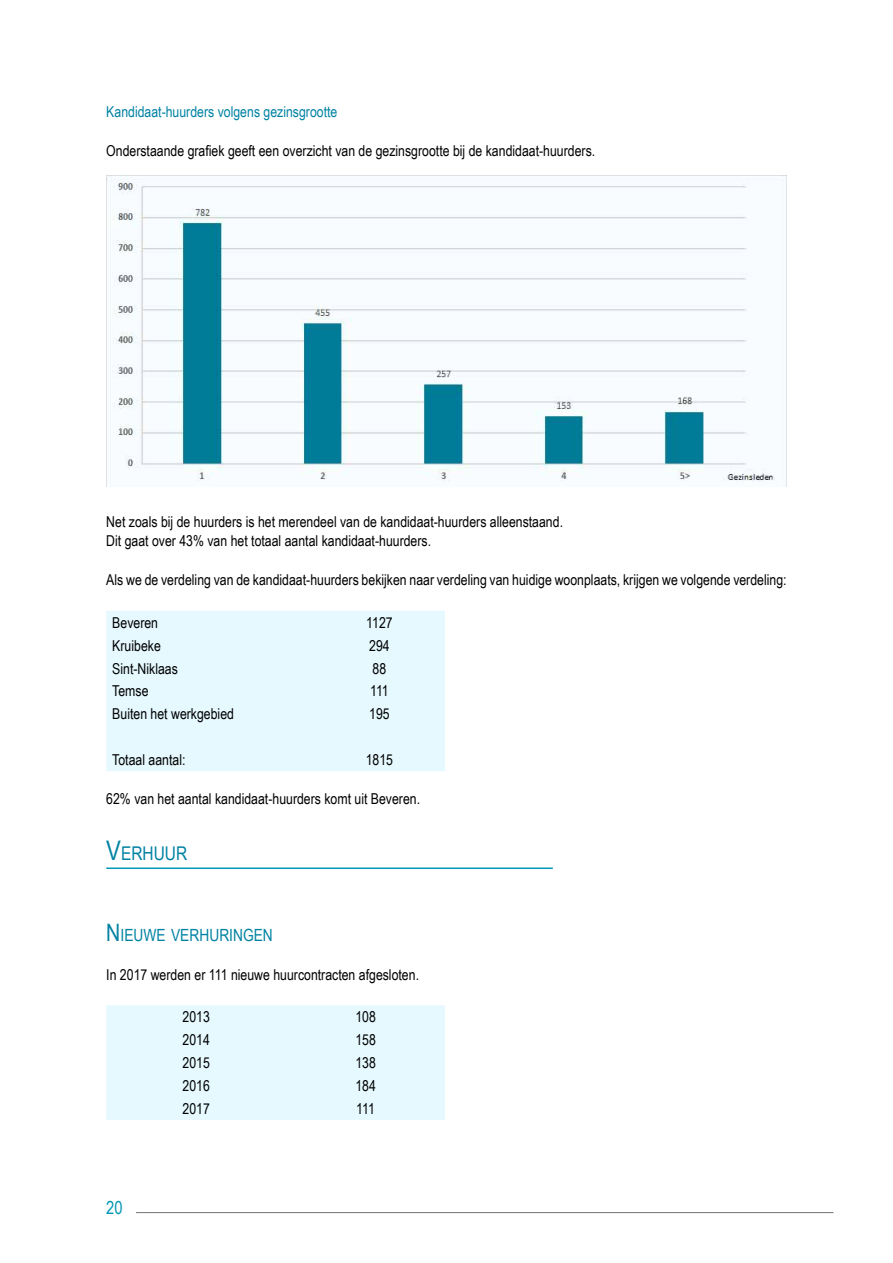
<style>
.page{position:relative;width:893px;height:1263px;background:#fff}
.page>*{position:absolute;margin:0;border:0;box-sizing:border-box;transform-origin:0 0}
.t1{font:18.9px "Arial Narrow";color:#0082a3}
.t2{font:18px "Arial Narrow";color:#0098b4}
.t3{font:16.8px "Arial Narrow";color:#0082a3}
.t4{font:15px/19.5px "Arial Narrow";color:#000}
.t5{font:15px "Arial Narrow";color:#0082a3}
.s1{font-size:27px}
.s2{font-size:24px}
</style>
<div class="page">
<hr style="left:136px;top:1212px;width:697px;height:1px;background:#707172">
<img style="left:106px;top:176px;width:680px;height:310px">
<div style="left:106px;top:611px;width:339px;height:160px;background:#e5f9ff"></div>
<div style="left:106px;top:1005px;width:339px;height:115px;background:#e5f9ff"></div>
<hr style="left:106px;top:867px;width:447px;height:2px;background:#0098b4">
<p class="t5" style="left:106px;top:101px;width:233px">Kandidaat-huurders volgens gezinsgrootte</p>
<p class="t4" style="left:106px;top:141px;width:490px">Onderstaande grafiek geeft een overzicht van de gezinsgrootte bij de kandidaat-huurders.</p>
<p class="t4" style="left:106px;top:511px;width:458px">Net zoals bij de huurders is het merendeel van de kandidaat-huurders alleenstaand.<br>Dit gaat over 43% van het totaal aantal kandidaat-huurders.</p>
<p class="t4" style="left:106px;top:570px;width:682px">Als we de verdeling van de kandidaat-huurders bekijken naar verdeling van huidige woonplaats, krijgen we volgende verdeling:</p>
<p class="t4" style="left:112px;top:612px;width:47px">Beveren</p>
<p class="t4" style="left:366px;top:612px;width:28px">1127</p>
<p class="t4" style="left:112px;top:635px;width:50px">Kruibeke</p>
<p class="t4" style="left:369px;top:635px;width:22px">294</p>
<p class="t4" style="left:112px;top:658px;width:67px">Sint-Niklaas</p>
<p class="t4" style="left:373px;top:658px;width:15px">88</p>
<p class="t4" style="left:112px;top:681px;width:38px">Temse</p>
<p class="t4" style="left:370px;top:681px;width:20px">111</p>
<p class="t4" style="left:112px;top:704px;width:123px">Buiten het werkgebied</p>
<p class="t4" style="left:369px;top:704px;width:22px">195</p>
<p class="t4" style="left:112px;top:750px;width:75px">Totaal aantal:</p>
<p class="t4" style="left:366px;top:750px;width:29px">1815</p>
<p class="t4" style="left:106px;top:789px;width:315px">62% van het aantal kandidaat-huurders komt uit Beveren.</p>
<p class="t1" style="left:106px;top:839px;width:83px"><span class="s1">V</span>ERHUUR</p>
<p class="t3" style="left:106px;top:922px;width:168px"><span class="s2">N</span> IEUWE VERHURINGEN</p>
<p class="t4" style="left:106px;top:964px;width:314px">In 2017 werden er 111 nieuwe huurcontracten afgesloten.</p>
<p class="t4" style="left:183px;top:1006px;width:29px">2013</p>
<p class="t4" style="left:355px;top:1006px;width:22px">108</p>
<p class="t4" style="left:183px;top:1029px;width:29px">2014</p>
<p class="t4" style="left:355px;top:1029px;width:22px">158</p>
<p class="t4" style="left:183px;top:1052px;width:29px">2015</p>
<p class="t4" style="left:355px;top:1052px;width:22px">138</p>
<p class="t4" style="left:183px;top:1075px;width:29px">2016</p>
<p class="t4" style="left:355px;top:1075px;width:22px">184</p>
<p class="t4" style="left:183px;top:1098px;width:29px">2017</p>
<p class="t4" style="left:356px;top:1098px;width:20px">111</p>
<p class="t2" style="left:106px;top:1194px;width:18px">20</p>
</div>
